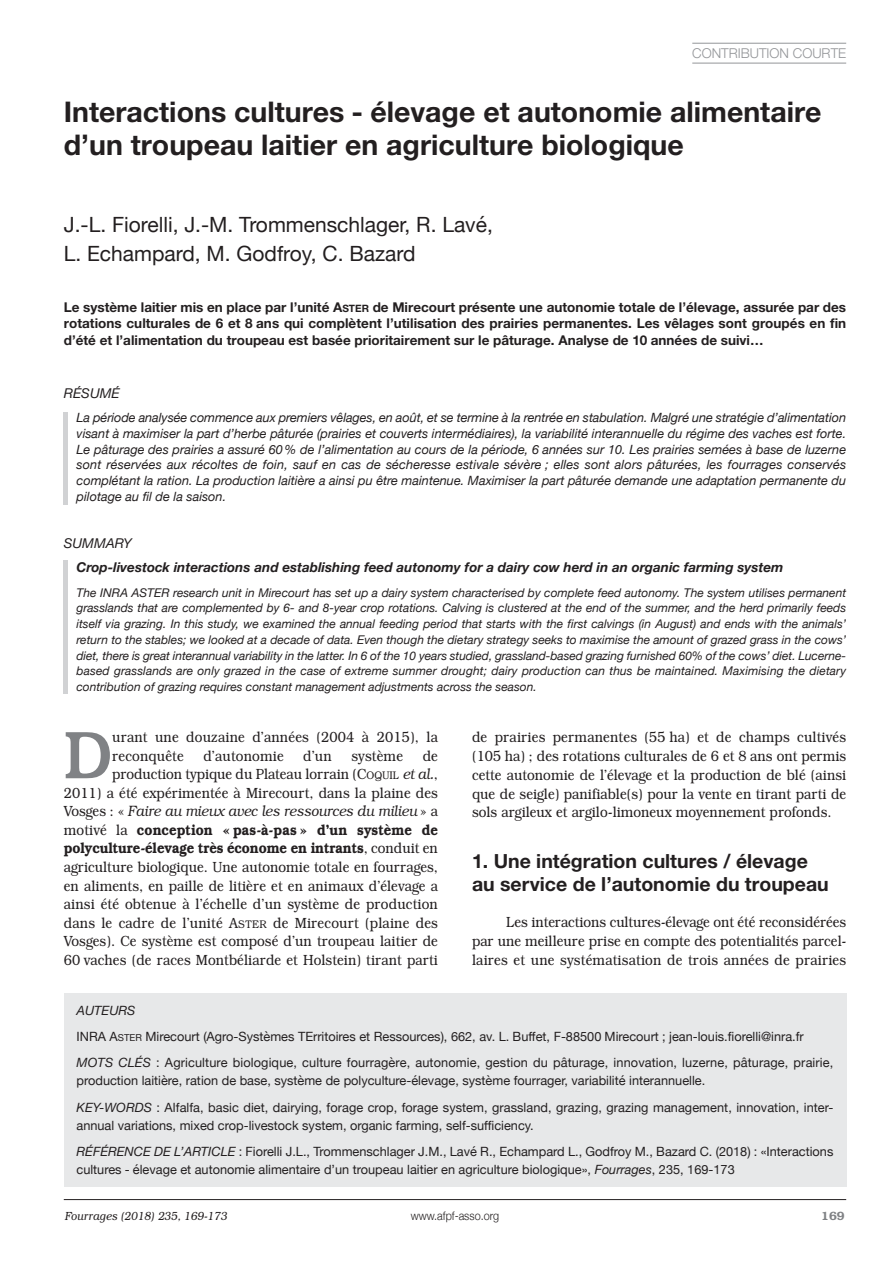
<style>
.page{position:relative;width:893px;height:1263px;background:#fff}
.page>*{position:absolute;margin:0;border:0;box-sizing:border-box;transform-origin:0 0}
.t1{font:500 68.25px "Bookman IT Cby BT";color:#808285;scale:.9 1}
.t2{font:700 28.5px/33px "Helvetica Neue";color:#231f20}
.t3{font:21px/29.4px "Helvetica Neue";color:#231f20}
.t4{font:700 19.5px/23.2px "Helvetica Neue";color:#231f20}
.t5{font:300 15px/18.6px "Bookman IT Cby BT";letter-spacing:.005em;color:#231f20;text-align:justify;scale:.9 1}
.t6{font:700 13.5px/16.5px "Helvetica Neue";color:#231f20;text-align:justify}
.t7{font:italic 700 13.5px/24.3px "Helvetica Neue";color:#231f20}
.t8{font:300 13.5px "Helvetica Neue";color:#939598}
.t9{font:italic 13.5px "Helvetica Neue";color:#231f20}
.t10{font:12.75px/26.4px "Helvetica Neue";color:#231f20}
.t11{font:italic 12.75px/15.8px "Helvetica Neue";color:#231f20;text-align:justify}
.t12{font:italic 12px/15.8px "Helvetica Neue";color:#231f20;text-align:justify}
.t13{font:italic 300 12px "Bookman IT Cby BT";color:#231f20;scale:.9 1}
.t14{font:300 12px "Helvetica Neue";color:#231f20;scale:.9 1}
.t15{font:600 12px "Bookman IT Cby BT";color:#808285}
.s1{font-size:10.2px}
.s2{font-weight:400}
.s3{font-size:11.25px}
.s4{font-family:"Bookman";font-style:italic}
.s5{font-weight:600}
.s6{font-style:italic}
.s7{font-size:9.6px}
</style>
<div class="page">
<hr style="left:64px;top:1199px;width:782px;height:1px;background:#231f20">
<div style="left:64px;top:992px;width:782px;height:194px;background:#e7e8e9"></div>
<hr style="left:64px;top:412px;width:4px;height:92px;background:#d1d2d4">
<hr style="left:64px;top:561px;width:4px;height:133px;background:#d1d2d4">
<hr style="left:692px;top:43px;width:154px;height:1px;background:#939598">
<hr style="left:692px;top:63px;width:154px;height:1px;background:#939598">
<p class="t8" style="left:692px;top:45px;width:155px">CONTRIBUTION COURTE</p>
<p class="t2" style="left:64px;top:98px;width:759px">Interactions cultures - élevage et autonomie alimentaire d’un troupeau laitier en agriculture biologique</p>
<p class="t3" style="left:64px;top:209px;width:431px">J.-L. Fiorelli, J.-M. Trommenschlager, R. Lavé,<br>L. Echampard, M. Godfroy, C. Bazard</p>
<p class="t6" style="left:64px;top:300px;width:784px">Le système laitier mis en place par l’unité A<span class="s1">STER</span> de Mirecourt présente une autonomie totale de l’élevage, assurée par des rotations culturales de 6 et 8 ans qui complètent l’utilisation des prairies permanentes. Les vêlages sont groupés en fin d’été et l’alimentation du troupeau est basée prioritairement sur le pâturage. Analyse de 10 années de suivi…</p>
<p class="t9" style="left:64px;top:385px;width:57px">RÉSUMÉ</p>
<p class="t11" style="left:77px;top:409px;width:771px">La période analysée commence aux premiers vêlages, en août, et se termine à la rentrée en stabulation. Malgré une stratégie d’alimentation visant à maximiser la part d’herbe pâturée (prairies et couverts intermédiaires), la variabilité interannuelle du régime des vaches est forte.<br>Le pâturage des prairies a assuré 60% de l’alimentation au cours de la période, 6 années sur 10. Les prairies semées à base de luzerne sont réservées aux récoltes de foin, sauf en cas de sécheresse estivale sévère ; elles sont alors pâturées, les fourrages conservés complétant la ration. La production laitière a ainsi pu être maintenue. Maximiser la part pâturée demande une adaptation permanente du pilotage au fil de la saison.</p>
<p class="t7" style="left:77px;top:531px;width:708px;text-indent:-13px"><span class="s2">SUMMARY<br></span>Crop-livestock interactions and establishing feed autonomy for a dairy cow herd in an organic farming system</p>
<p class="t12" style="left:77px;top:584px;width:771px">The INRA ASTER research unit in Mirecourt has set up a dairy system characterised by complete feed autonomy. The system utilises permanent grasslands that are complemented by 6- and 8-year crop rotations. Calving is clustered at the end of the summer, and the herd primarily feeds itself via grazing. In this study, we examined the annual feeding period that starts with the first calvings (in August) and ends with the animals’ return to the stables; we looked at a decade of data. Even though the dietary strategy seeks to maximise the amount of grazed grass in the cows’ diet, there is great interannual variability in the latter. In 6 of the 10 years studied, grassland-based grazing furnished 60% of the cows’ diet. Lucerne&shy;based grasslands are only grazed in the case of extreme summer drought; dairy production can thus be maintained. Maximising the dietary contribution of grazing requires constant management adjustments across the season.</p>
<p class="t1" style="left:64px;top:730px;width:55px">D</p>
<p class="t5" style="left:112px;top:729px;width:363px">urant une douzaine d’années (2004 à 2015), la reconquête</p>
<p class="t5" style="left:203px;top:748px;width:91px">d’autonomie</p>
<p class="t5" style="left:303px;top:748px;width:33px">d’un</p>
<p class="t5" style="left:351px;top:748px;width:59px">système</p>
<p class="t5" style="left:64px;top:748px;width:417px;text-align:right">de<br>production typique du Plateau lorrain (C<span class="s3">OQUIL</span> <span class="s4">et al.</span>,<br>2011) a été expérimentée à Mirecourt, dans la plaine des Vosges : « <span class="s4">Faire au mieux avec les ressources du milieu</span> » a motivé la <span class="s5">conception « pas-à-pas » d’un système de polyculture-élevage très économe en intrants</span>, conduit en agriculture biologique. Une autonomie totale en fourrages, en aliments, en paille de litière et en animaux d’élevage a ainsi été obtenue à l’échelle d’un système de production dans le cadre de l’unité A<span class="s3">STER</span> de Mirecourt (plaine des Vosges). Ce système est composé d’un troupeau laitier de 60 vaches (de races Montbéliarde et Holstein) tirant parti</p>
<p class="t5" style="left:472px;top:729px;width:417px">de prairies permanentes (55 ha) et de champs cultivés (105 ha) ; des rotations culturales de 6 et 8 ans ont permis cette autonomie de l’élevage et la production de blé (ainsi que de seigle) panifiable(s) pour la vente en tirant parti de sols argileux et argilo-limoneux moyennement profonds.</p>
<p class="t4" style="left:472px;top:851px;width:358px">1. Une intégration cultures / élevage au service de l’autonomie du troupeau</p>
<p class="t5" style="left:472px;top:914px;width:417px;text-indent:34px">Les interactions cultures-élevage ont été reconsidérées par une meilleure prise en compte des potentialités parcel&shy;laires et une systématisation de trois années de prairies</p>
<p class="t10" style="left:77px;top:997px;width:758px"><span class="s6">AUTEURS<br></span>INRA A<span class="s7">sTER</span> Mirecourt (Agro-systèmes TErritoires et Ressources), 662, av. L. Buffet, F-88500 Mirecourt ; jean-louis.fiorelli@inra.fr<br><span class="s6">MOTS CLÉS</span> : Agriculture biologique, culture fourragère, autonomie, gestion du pâturage, innovation, luzerne, pâturage, prairie,</p>
<p class="t10" style="left:77px;top:1067px;width:758px">production laitière, ration de base, système de polyculture-élevage, système fourrager, variabilité interannuelle.<br><span class="s6">KEY-WORDS</span> : Alfalfa, basic diet, dairying, forage crop, forage system, grassland, grazing, grazing management, innovation, inter-</p>
<p class="t10" style="left:76px;top:1111px;width:758px">annual variations, mixed crop-livestock system, organic farming, self-sufficiency.<br><span class="s6">RÉFÉRENCE DE L’ARTICLE</span> : Fiorelli J.L., Trommenschlager J.M., Lavé R., Echampard L., Godfroy M., Bazard C. (2018) : «Interactions</p>
<p class="t10" style="left:76px;top:1156px;width:660px">cultures - élevage et autonomie alimentaire d’un troupeau laitier en agriculture biologique», <span class="s6">Fourrages</span>, 235, 169-173</p>
<p class="t13" style="left:65px;top:1212px;width:182px">Fourrages (2018) 235, 169-173</p>
<p class="t14" style="left:411px;top:1209px;width:100px">WWW.AFPF-ASSO.ORG</p>
<p class="t15" style="left:821px;top:1212px;width:25px">169</p>
</div>
